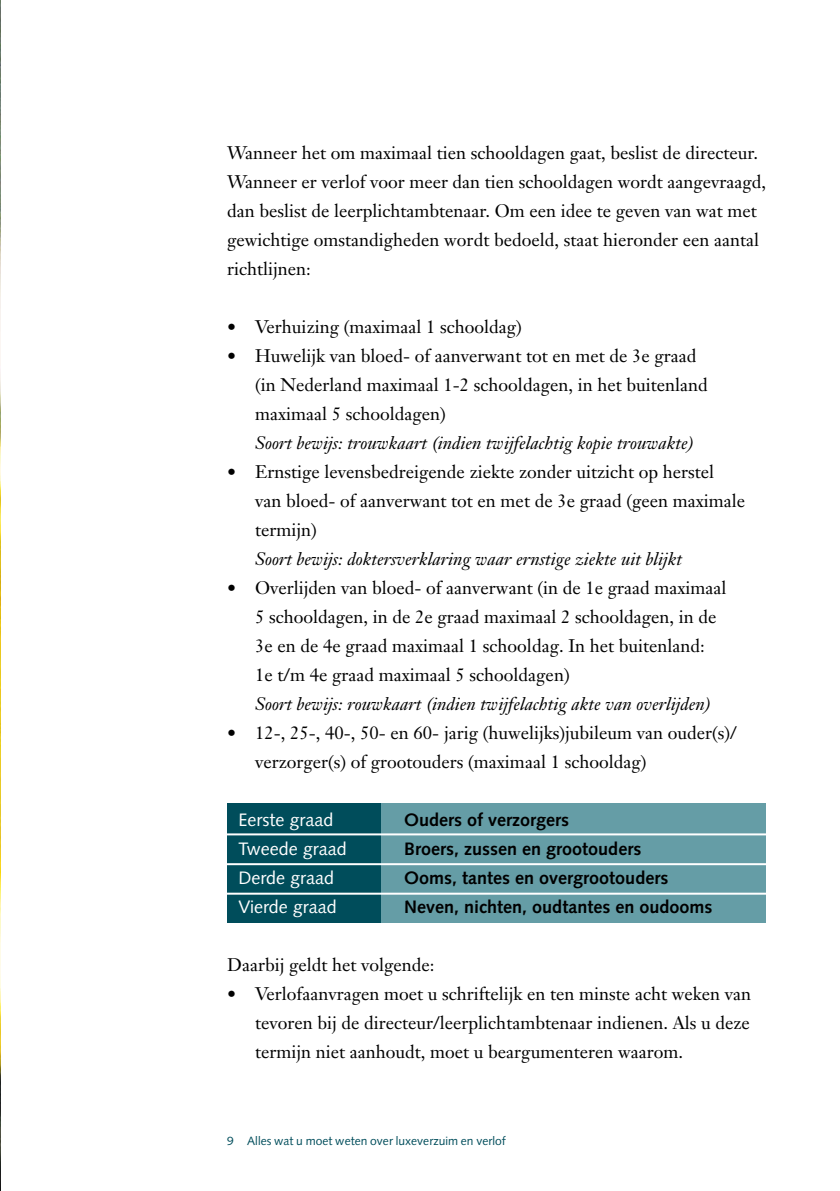
<style>
.page{position:relative;width:840px;height:1191px;background:#fff}
.page>*{position:absolute;margin:0;border:0;box-sizing:border-box;transform-origin:0 0}
.t1{font:18px/29px "Janson Text";color:#000}
.t2{font:italic 18px "Janson Text";color:#000}
.t3{font:700 18px/29px "Syntax";color:#000}
.t4{font:18px/29px "Syntax";color:#fff}
.t5{font:12px "Syntax";letter-spacing:.005em;color:#004d5b}
.s1{font-family:"Syntax";font-weight:900}
</style>
<div class="page">
<img style="left:0;top:0;width:1px;height:1191px">
<div style="left:227px;top:803px;width:155px;height:120px;background:#004d5b"></div>
<div style="left:381px;top:803px;width:384px;height:120px;background:#659da6"></div>
<hr style="left:227px;top:833px;width:538px;height:2px;background:#fff">
<hr style="left:227px;top:863px;width:538px;height:2px;background:#fff">
<hr style="left:227px;top:892px;width:538px;height:2px;background:#fff">
<p class="t1" style="left:227px;top:138px;width:540px">Wanneer het om maximaal tien schooldagen gaat, beslist de directeur.<br>Wanneer er verlof voor meer dan tien schooldagen wordt aangevraagd, dan beslist de leerplichtambtenaar. Om een idee te geven van wat met gewichtige omstandigheden wordt bedoeld, staat hieronder een aantal richtlijnen:</p>
<p class="t1" style="left:227px;top:312px;width:296px"><span class="s1">•</span> Verhuizing (maximaal 1 schooldag)</p>
<p class="t1" style="left:255px;top:341px;width:454px;text-indent:-28px"><span class="s1">•</span> Huwelijk van bloed- of aanverwant tot en met de 3e graad (in Nederland maximaal 1-2 schooldagen, in het buitenland maximaal 5 schooldagen)</p>
<p class="t2" style="left:255px;top:432px;width:440px">Soort bewijs: trouwkaart (indien twijfelachtig kopie trouwakte)</p>
<p class="t1" style="left:255px;top:457px;width:491px;text-indent:-28px"><span class="s1">•</span> Ernstige levensbedreigende ziekte zonder uitzicht op herstel<br>van bloed- of aanverwant tot en met de 3e graad (geen maximale termijn)</p>
<p class="t2" style="left:255px;top:548px;width:428px">Soort bewijs: doktersverklaring waar ernstige ziekte uit blijkt</p>
<p class="t1" style="left:255px;top:573px;width:472px;text-indent:-28px"><span class="s1">•</span> Overlijden van bloed- of aanverwant (in de 1e graad maximaal 5 schooldagen, in de 2e graad maximaal 2 schooldagen, in de 3e en de 4e graad maximaal 1 schooldag. In het buitenland:<br>1e t/m 4e graad maximaal 5 schooldagen)</p>
<p class="t2" style="left:255px;top:693px;width:457px">Soort bewijs: rouwkaart (indien twijfelachtig akte van overlijden)</p>
<p class="t1" style="left:255px;top:718px;width:483px;text-indent:-28px"><span class="s1">•</span> 12-, 25-, 40-, 50- en 60- jarig (huwelijks)jubileum van ouder(s)/ verzorger(s) of grootouders (maximaal 1 schooldag)</p>
<p class="t4" style="left:238px;top:805px;width:110px">Eerste graad<br>Tweede graad<br>Derde graad<br>Vierde graad</p>
<p class="t3" style="left:404px;top:805px;width:310px">Ouders of verzorgers<br>Broers, zussen en grootouders<br>Ooms, tantes en overgrootouders<br>Neven, nichten, oudtantes en oudooms</p>
<p class="t1" style="left:227px;top:950px;width:209px">Daarbij geldt het volgende:</p>
<p class="t1" style="left:255px;top:979px;width:497px;text-align:justify;text-indent:-28px"><span class="s1">•</span> Verlofaanvragen moet u schriftelijk en ten minste acht weken van tevoren bij de directeur/leerplichtambtenaar indienen. Als u deze termijn niet aanhoudt, moet u beargumenteren waarom.</p>
<p class="t5" style="left:227px;top:1134px;width:280px">9 Alles wat u moet weten over luxeverzuim en verlof</p>
</div>
